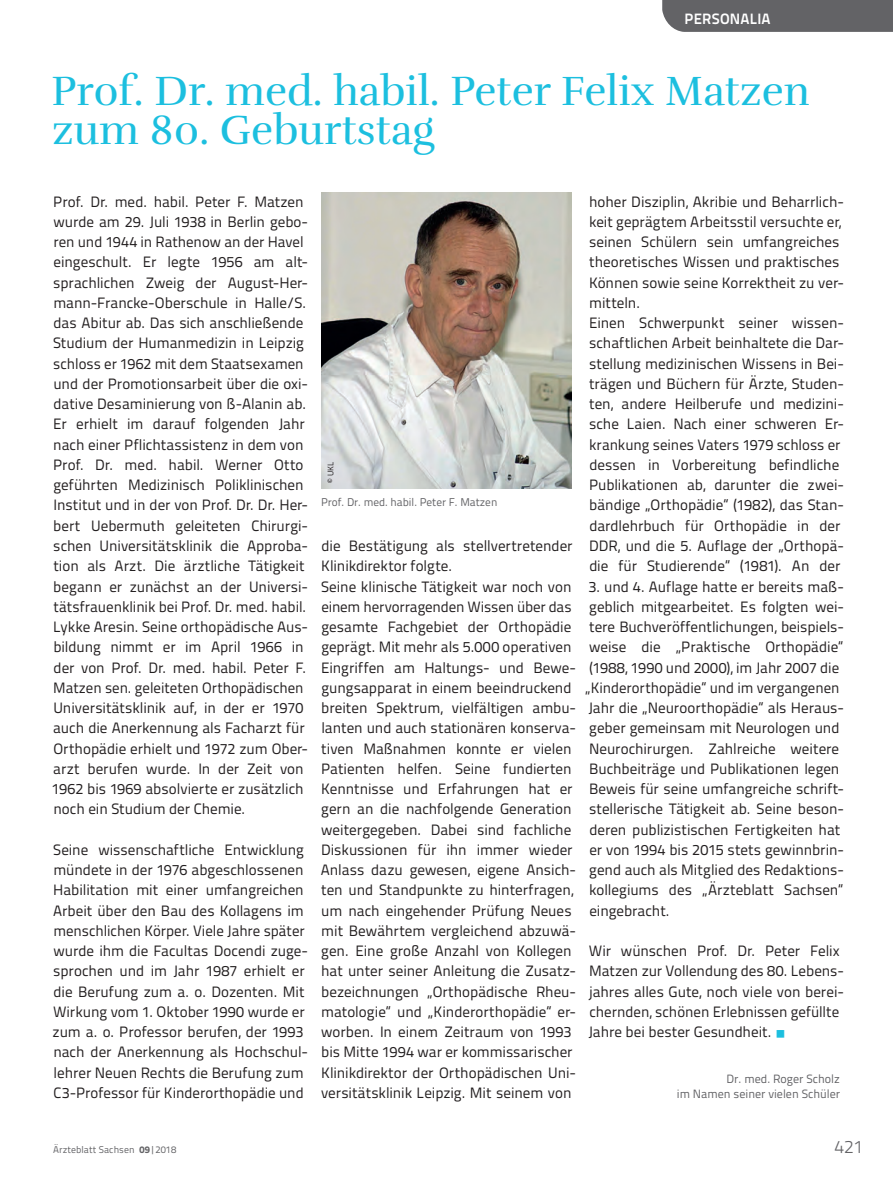
<style>
.page{position:relative;width:893px;height:1191px;background:#fff}
.page>*{position:absolute;margin:0;border:0;box-sizing:border-box;transform-origin:0 0}
.t1{font:42px/39px "Rufina";color:#1cbfdf}
.t2{font:300 18px "Titillium Text";color:#636366}
.t3{font:15px/20.2px "Titillium Text";color:#231f20}
.t4{font:700 15px "Titillium Text";letter-spacing:.015em;color:#fff}
.t5{font:12px/15px "Titillium Text";color:#636366;text-align:right}
.t6{font:11.25px "Titillium Text";color:#636366}
.t7{font:9.75px "Titillium Text";letter-spacing:.01em;color:#636366}
.t8{font:8.25px "Titillium Text";color:#231f20}
.s1{color:#1cbfdf}
.s2{font-weight:800}
</style>
<div class="page">
<div style="left:662px;top:0;width:231px;height:32px;background:#636366"></div>
<img style="left:321px;top:192px;width:251px;height:297px">
<p class="t4" style="left:685px;top:7px;width:88px">PERSONALIA</p>
<h1 class="t1" style="left:52px;top:72px;width:760px">Prof. Dr. med. habil. Peter Felix Matzen zum 80. Geburtstag</h1>
<p class="t3" style="left:52px;top:190px;width:258px">Prof. Dr. med. habil. Peter F. Matzen wurde am 29. Juli 1938 in Berlin gebo&shy;ren und 1944 in Rathenow an der Havel eingeschult. Er legte 1956 am alt&shy;sprachlichen Zweig der August-Her&shy;mann-Francke-Oberschule in Halle/S. das Abitur ab. Das sich anschließende Studium der Humanmedizin in Leipzig schloss er 1962 mit dem Staatsexamen und der Promotionsarbeit über die oxi&shy;dative Desaminierung von ß-Alanin ab.<br>Er erhielt im darauf folgenden Jahr nach einer Pflichtassistenz in dem von Prof. Dr. med. habil. Werner Otto geführten Medizinisch Poliklinischen Institut und in der von Prof. Dr. Dr. Her&shy;bert Uebermuth geleiteten Chirurgi&shy;schen Universitätsklinik die Approba&shy;tion als Arzt. Die ärztliche Tätigkeit begann er zunächst an der Universi&shy;tätsfrauenklinik bei Prof. Dr. med. habil.<br>Lykke Aresin. Seine orthopädische Aus&shy;bildung nimmt er im April 1966 in der von Prof. Dr. med. habil. Peter F.<br>Matzen sen. geleiteten Orthopädischen Universitätsklinik auf, in der er 1970 auch die Anerkennung als Facharzt für Orthopädie erhielt und 1972 zum Ober&shy;arzt berufen wurde. In der Zeit von 1962 bis 1969 absolvierte er zusätzlich noch ein Studium der Chemie.</p>
<p class="t3" style="left:53px;top:838px;width:257px">Seine wissenschaftliche Entwicklung mündete in der 1976 abgeschlossenen Habilitation mit einer umfangreichen Arbeit über den Bau des Kollagens im menschlichen Körper. Viele Jahre später wurde ihm die Facultas Docendi zuge&shy;sprochen und im Jahr 1987 erhielt er die Berufung zum a. o. Dozenten. Mit Wirkung vom 1. Oktober 1990 wurde er zum a. o. Professor berufen, der 1993 nach der Anerkennung als Hochschul&shy;lehrer Neuen Rechts die Berufung zum C3-Professor für Kinderorthopädie und</p>
<p class="t8" style="left:325px;top:483px;width:22px;rotate:-90deg">© UKL</p>
<p class="t6" style="left:321px;top:493px;width:178px">Prof. Dr. med. habil. Peter F. Matzen</p>
<p class="t3" style="left:321px;top:535px;width:257px">die Bestätigung als stellvertretender Klinikdirektor folgte.<br>Seine klinische Tätigkeit war noch von einem hervorragenden Wissen über das gesamte Fachgebiet der Orthopädie geprägt. Mit mehr als 5.000 operativen Eingriffen am Haltungs- und Bewe&shy;gungsapparat in einem beeindruckend breiten Spektrum, vielfältigen ambu&shy;lanten und auch stationären konserva&shy;tiven Maßnahmen konnte er vielen Patienten helfen. Seine fundierten Kenntnisse und Erfahrungen hat er gern an die nachfolgende Generation weitergegeben. Dabei sind fachliche Diskussionen für ihn immer wieder Anlass dazu gewesen, eigene Ansich&shy;ten und Standpunkte zu hinterfragen, um nach eingehender Prüfung Neues mit Bewährtem vergleichend abzuwä&shy;gen. Eine große Anzahl von Kollegen hat unter seiner Anleitung die Zusatz&shy;bezeichnungen „Orthopädische Rheu&shy;matologie“ und „Kinderorthopädie“ er-- worben. In einem Zeitraum von 1993 bis Mitte 1994 war er kommissarischer Klinikdirektor der Orthopädischen Uni&shy;versitätsklinik Leipzig. Mit seinem von</p>
<p class="t3" style="left:589px;top:190px;width:256px">hoher Disziplin, Akribie und Beharrlich&shy;keit geprägtem Arbeitsstil versuchte er, seinen Schülern sein umfangreiches theoretisches Wissen und praktisches Können sowie seine Korrektheit zu ver&shy;mitteln.<br>Einen Schwerpunkt seiner wissen&shy;schaftlichen Arbeit beinhaltete die Dar&shy;stellung medizinischen Wissens in Bei&shy;trägen und Büchern für Ärzte, Studen&shy;ten, andere Heilberufe und medizini&shy;sche Laien. Nach einer schweren Er-- krankung seines Vaters 1979 schloss er dessen in Vorbereitung befindliche Publikationen ab, darunter die zwei&shy;bändige „Orthopädie“ (1982), das Stan&shy;dardlehrbuch für Orthopädie in der DDR, und die 5. Auflage der „Orthopä&shy;die für Studierende“ (1981). An der</p>
<p class="t3" style="left:585px;top:575px;width:260px">3. und 4. Auflage hatte er bereits maß&shy;geblich mitgearbeitet. Es folgten wei&shy;tere Buchveröffentlichungen, beispiels&shy;weise die „Praktische Orthopädie“ (1988, 1990 und 2000), im Jahr 2007 die „Kinderorthopädie“ und im vergangenen Jahr die „Neuroorthopädie“ als Heraus&shy;geber gemeinsam mit Neurologen und Neurochirurgen. Zahlreiche weitere Buchbeiträge und Publikationen legen Beweis für seine umfangreiche schrift&shy;stellerische Tätigkeit ab. Seine beson&shy;deren publizistischen Fertigkeiten hat er von 1994 bis 2015 stets gewinnbrin&shy;gend auch als Mitglied des Redaktions&shy;kollegiums des „Ärzteblatt Sachsen“ eingebracht.</p>
<p class="t3" style="left:588px;top:940px;width:257px">Wir wünschen Prof. Dr. Peter Felix Matzen zur Vollendung des 80. Lebens&shy;jahres alles Gute, noch viele von berei&shy;chernden, schönen Erlebnissen gefüllte Jahre bei bester Gesundheit. <span class="s1">○</span></p>
<p class="t5" style="left:677px;top:1070px;width:165px">Dr. med. Roger Scholz<br>im Namen seiner vielen Schüler</p>
<p class="t7" style="left:53px;top:1142px;width:125px">Ärzteblatt Sachsen <span class="s2">09</span>|2018</p>
<p class="t2" style="left:835px;top:1133px;width:30px">421</p>
</div>
